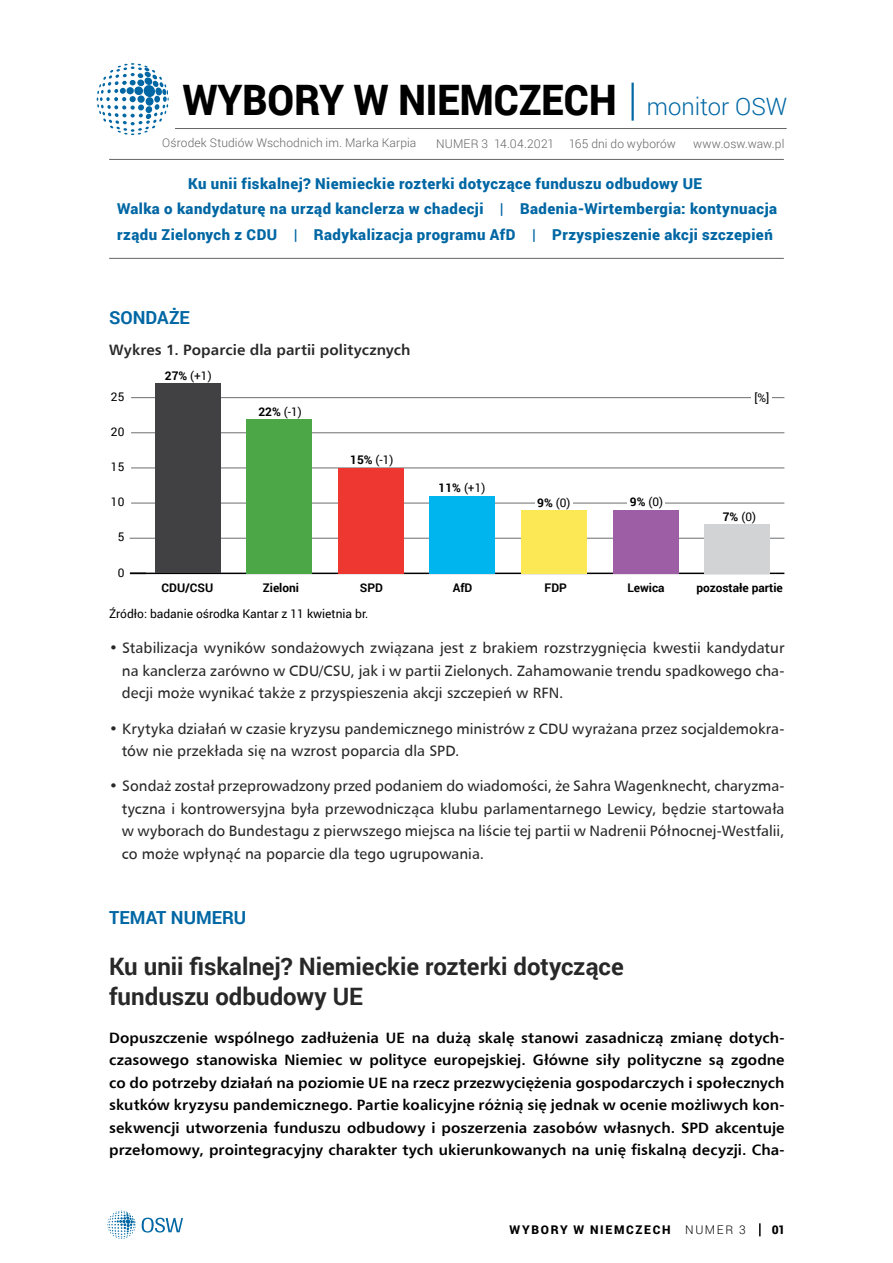
<style>
.page{position:relative;width:893px;height:1263px;background:#fff}
.page>*{position:absolute;margin:0;border:0;box-sizing:border-box;transform-origin:0 0}
.t1{font:900 42px "Roboto";color:#000;scale:.93 1}
.t2{font:700 24px/30px "Roboto";color:#292829}
.t3{font:700 18px "Roboto";color:#0067a4}
.t4{font:15px/22.5px "Humanist 777 TL Roman B";letter-spacing:.005em;color:#292829;text-align:justify}
.t5{font:15px/22.5px "Humanist 777 TL Bold B";letter-spacing:.005em;color:#000;text-align:justify}
.t6{font:900 15px/25.5px "Roboto";letter-spacing:.03em;color:#0067a4;text-align:center}
.t7{font:15px "Humanist 777 TL Bold B";letter-spacing:.005em;color:#292829}
.t8{font:300 12px "Roboto";letter-spacing:.01em;color:#636466}
.t9{font:12px "Roboto";color:#000}
.t10{font:900 12px "Roboto";letter-spacing:.14em;color:#000}
.t11{font:11.85px "Roboto";color:#000}
.t12{font:700 11.85px "Roboto";color:#000}
.s1{font-weight:300;font-size:45px;color:#0067a4}
.s2{font-weight:300;font-size:24px;color:#0067a4}
.s3{font-weight:700}
.s4{font-weight:300}
</style>
<div class="page">
<svg style="left:759px;top:1223px;width:2px;height:13px"></svg>
<svg style="left:142px;top:1218px;width:41px;height:14px"></svg>
<svg style="left:108px;top:1211px;width:28px;height:28px"></svg>
<hr style="left:109px;top:159px;width:675px;height:1px;background:#636466">
<hr style="left:175px;top:128px;width:612px;height:1px;background:#636466">
<hr style="left:109px;top:258px;width:675px;height:1px;background:#636466">
<svg style="left:97px;top:63px;width:72px;height:72px"></svg>
<hr style="left:130px;top:573px;width:654px;height:1px;background:#000">
<hr style="left:130px;top:538px;width:654px;height:1px;background:#6d6e71">
<hr style="left:131px;top:503px;width:653px;height:1px;background:#6d6e71">
<hr style="left:131px;top:468px;width:653px;height:1px;background:#6d6e71">
<hr style="left:131px;top:432px;width:653px;height:1px;background:#6d6e71">
<hr style="left:131px;top:397px;width:653px;height:1px;background:#6d6e71">
<div style="left:155px;top:384px;width:66px;height:189px;background:#414042"></div>
<div style="left:246px;top:419px;width:66px;height:154px;background:#4ca747"></div>
<div style="left:338px;top:468px;width:66px;height:105px;background:#ef3732"></div>
<div style="left:429px;top:496px;width:66px;height:77px;background:#00b4ee"></div>
<div style="left:521px;top:510px;width:66px;height:63px;background:#fce854"></div>
<div style="left:613px;top:510px;width:65px;height:63px;background:#9d5ea6"></div>
<div style="left:704px;top:524px;width:66px;height:49px;background:#d1d3d4"></div>
<div style="left:751px;top:393px;width:21px;height:9px;background:#fff"></div>
<div style="left:627px;top:499px;width:38px;height:9px;background:#fff"></div>
<div style="left:535px;top:495px;width:38px;height:9px;background:#fff"></div>
<h1 class="t1" style="left:183px;top:70px;width:651px">WYBORY W NIEMCZECH <span class="s1">|</span> <span class="s2">monitor OSW</span></h1>
<p class="t8" style="left:162px;top:134px;width:256px">Ośrodek Studiów Wschodnich im. Marka Karpia</p>
<p class="t8" style="left:436px;top:135px;width:241px">NUMER 3 14.04.2021 165 dni do wyborów</p>
<p class="t8" style="left:693px;top:135px;width:93px">www.osw.waw.pl</p>
<p class="t6" style="left:117px;top:170px;width:662px">Ku unii fiskalnej? Niemieckie rozterki dotyczące funduszu odbudowy UE<br>Walka o kandydaturę na urząd kanclerza w chadecji | Badenia-Wirtembergia: kontynuacja rządu Zielonych z CDU | Radykalizacja programu AfD | Przyspieszenie akcji szczepień</p>
<p class="t3" style="left:109px;top:305px;width:82px">SONDAŻE</p>
<p class="t7" style="left:109px;top:341px;width:303px">Wykres 1. Poparcie dla partii politycznych</p>
<p class="t11" style="left:111px;top:388px;width:15px">25</p>
<p class="t11" style="left:111px;top:423px;width:15px">20</p>
<p class="t11" style="left:111px;top:459px;width:15px">15</p>
<p class="t11" style="left:111px;top:494px;width:15px">10</p>
<p class="t11" style="left:118px;top:529px;width:8px">5</p>
<p class="t11" style="left:118px;top:564px;width:8px">0</p>
<p class="t11" style="left:165px;top:367px;width:48px"><span class="s3">27%</span> (+1)</p>
<p class="t11" style="left:258px;top:403px;width:45px"><span class="s3">22%</span> (-1)</p>
<p class="t11" style="left:350px;top:452px;width:45px"><span class="s3">15%</span> (-1)</p>
<p class="t11" style="left:439px;top:479px;width:48px"><span class="s3">11%</span> (+1)</p>
<p class="t11" style="left:537px;top:494px;width:35px"><span class="s3">9%</span> (0)</p>
<p class="t11" style="left:630px;top:494px;width:35px"><span class="s3">9%</span> (0)</p>
<p class="t11" style="left:754px;top:390px;width:17px">[%]</p>
<p class="t11" style="left:723px;top:508px;width:35px"><span class="s3">7%</span> (0)</p>
<p class="t12" style="left:162px;top:579px;width:53px">CDU/CSU</p>
<p class="t12" style="left:263px;top:579px;width:38px">Zieloni</p>
<p class="t12" style="left:360px;top:579px;width:25px">SPD</p>
<p class="t12" style="left:453px;top:579px;width:21px">AfD</p>
<p class="t12" style="left:545px;top:579px;width:24px">FDP</p>
<p class="t12" style="left:627px;top:579px;width:39px">Lewica</p>
<p class="t12" style="left:696px;top:579px;width:88px">pozostałe partie</p>
<p class="t9" style="left:109px;top:605px;width:261px">Źródło: badanie ośrodka Kantar z 11 kwietnia br.</p>
<p class="t4" style="left:122px;top:636px;width:664px;text-indent:-13px">• Stabilizacja wyników sondażowych związana jest z brakiem rozstrzygnięcia kwestii kandydatur na kanclerza zarówno w CDU/CSU, jak i w partii Zielonych. Zahamowanie trendu spadkowego cha&shy;decji może wynikać także z przyspieszenia akcji szczepień w RFN.</p>
<p class="t4" style="left:122px;top:717px;width:664px;text-indent:-13px">• Krytyka działań w czasie kryzysu pandemicznego ministrów z CDU wyrażana przez socjaldemokra&shy;tów nie przekłada się na wzrost poparcia dla SPD.</p>
<p class="t4" style="left:122px;top:774px;width:664px;text-indent:-13px">• Sondaż został przeprowadzony przed podaniem do wiadomości, że Sahra Wagenknecht, charyzma&shy;tyczna i kontrowersyjna była przewodnicząca klubu parlamentarnego Lewicy, będzie startowała w wyborach do Bundestagu z pierwszego miejsca na liście tej partii w Nadrenii Północnej-Westfalii, co może wpłynąć na poparcie dla tego ugrupowania.</p>
<p class="t3" style="left:109px;top:905px;width:139px">TEMAT NUMERU</p>
<h2 class="t2" style="left:109px;top:951px;width:516px">Ku unii fiskalnej? Niemieckie rozterki dotyczące funduszu odbudowy UE</h2>
<p class="t5" style="left:109px;top:1025px;width:677px">Dopuszczenie wspólnego zadłużenia UE na dużą skalę stanowi zasadniczą zmianę dotych&shy;czasowego stanowiska Niemiec w polityce europejskiej. Główne siły polityczne są zgodne co do potrzeby działań na poziomie UE na rzecz przezwyciężenia gospodarczych i społecznych skutków kryzysu pandemicznego. Partie koalicyjne różnią się jednak w ocenie możliwych kon&shy;sekwencji utworzenia funduszu odbudowy i poszerzenia zasobów własnych. SPD akcentuje przełomowy, prointegracyjny charakter tych ukierunkowanych na unię fiskalną decyzji. Cha-</p>
<p class="t10" style="left:509px;top:1221px;width:238px">WYBORY W NIEMCZECH <span class="s4">NUMER 3</span></p>
<p class="t10" style="left:772px;top:1221px;width:14px">01</p>
</div>
